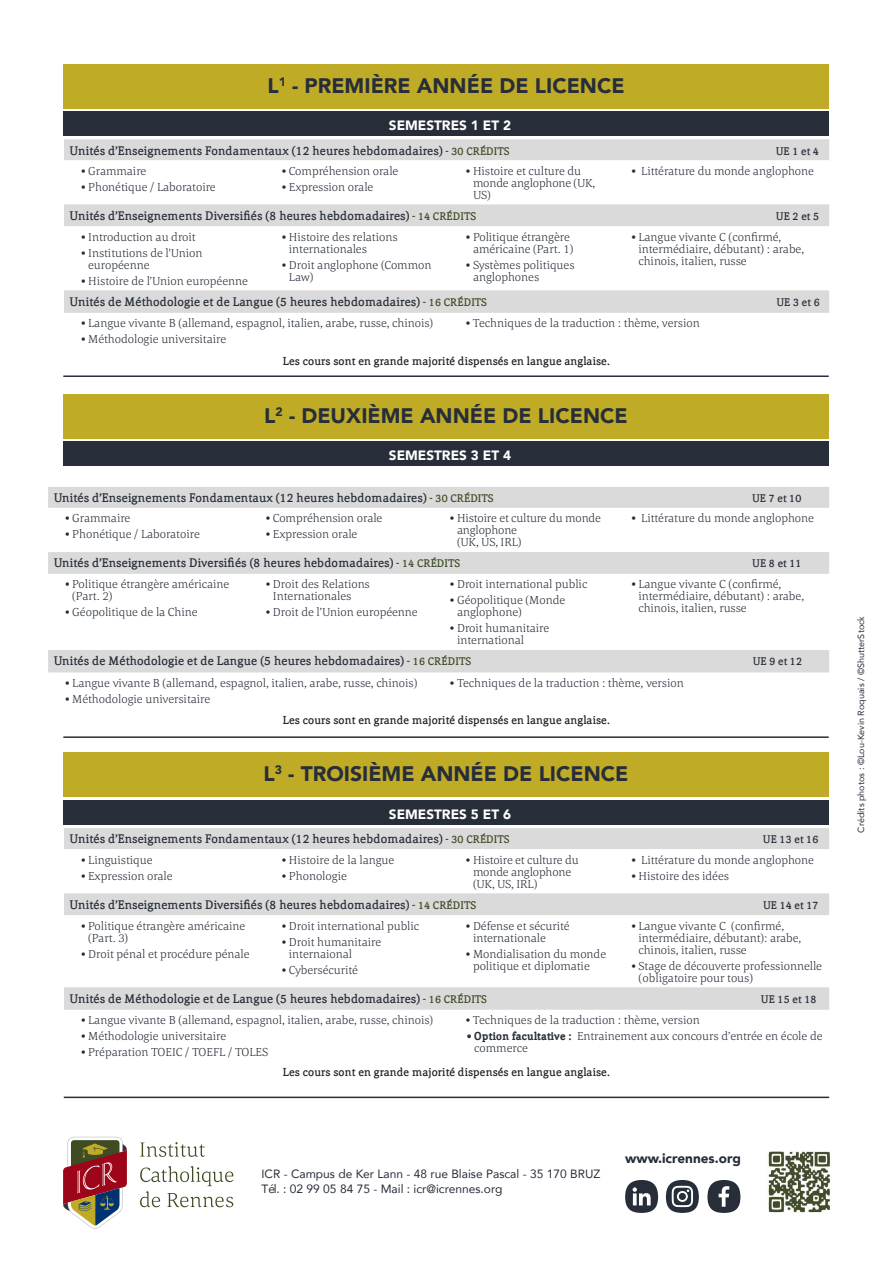
<style>
.page{position:relative;width:893px;height:1263px;background:#fff}
.page>*{position:absolute;margin:0;border:0;box-sizing:border-box;transform-origin:0 0}
.t1{font:900 21px "Avenir";color:#272e39}
.t2{font:900 13.5px "Avenir";color:#fff}
.t3{font:900 13.5px "Avenir";color:#272e39}
.t4{font:700 12.9px "Corda";color:#272e39}
.t5{font:300 12px/12px "Corda";color:#272e39}
.t6{font:700 12px "Corda";color:#231f20}
.t7{font:12px/15px "Avenir";color:#272e39}
.t8{font:700 11.55px "Corda";color:#272e39}
.t9{font:9px "Avenir";color:#272e39}
.s1{font-size:11.55px;color:#3e4c24}
.s2{font-weight:800}
</style>
<div class="page">
<img style="left:768px;top:1151px;width:62px;height:62px">
<svg style="left:140px;top:1142px;width:65px;height:15px"></svg>
<svg style="left:140px;top:1166px;width:93px;height:41px"></svg>
<svg style="left:63px;top:1137px;width:64px;height:92px"></svg>
<div style="left:666px;top:1180px;width:33px;height:33px;background:#272e39;border-radius:50%"></div>
<svg style="left:672px;top:1186px;width:21px;height:21px"></svg>
<div style="left:707px;top:1180px;width:33px;height:33px;background:#272e39;border-radius:50%"></div>
<svg style="left:719px;top:1186px;width:10px;height:21px"></svg>
<div style="left:625px;top:1180px;width:33px;height:33px;background:#272e39;border-radius:50%"></div>
<svg style="left:633px;top:1187px;width:18px;height:18px"></svg>
<div style="left:63px;top:111px;width:766px;height:25px;background:#272e39"></div>
<hr style="left:63px;top:375px;width:766px;height:2px;background:#272e39">
<div style="left:63px;top:441px;width:766px;height:25px;background:#272e39"></div>
<hr style="left:63px;top:736px;width:766px;height:2px;background:#272e39">
<div style="left:63px;top:800px;width:766px;height:25px;background:#272e39"></div>
<hr style="left:64px;top:1096px;width:765px;height:2px;background:#272e39">
<svg style="left:64px;top:139px;width:765px;height:174px"></svg>
<svg style="left:48px;top:487px;width:781px;height:185px"></svg>
<svg style="left:64px;top:828px;width:765px;height:182px"></svg>
<div style="left:63px;top:64px;width:766px;height:44px;background:#c0ab27"></div>
<div style="left:63px;top:394px;width:766px;height:45px;background:#c0ab27"></div>
<div style="left:63px;top:752px;width:766px;height:45px;background:#c0ab27"></div>
<h1 class="t1" style="left:267px;top:67px;width:359px">L<sup>1</sup> - PREMIÈRE ANNÉE DE LICENCE</h1>
<p class="t2" style="left:389px;top:114px;width:124px">SEMESTRES 1 ET 2</p>
<p class="t4" style="left:70px;top:142px;width:442px">Unités d’Enseignements Fondamentaux (12 heures hebdomadaires) <span class="s1">- 30 CRÉDITS</span></p>
<p class="t8" style="left:776px;top:143px;width:45px">UE 1 et 4</p>
<p class="t5" style="left:81px;top:164px;width:67px">• Grammaire</p>
<p class="t5" style="left:81px;top:180px;width:136px">• Phonétique / Laboratoire</p>
<p class="t5" style="left:473px;top:164px;width:124px;text-indent:-7px">• Histoire et culture du monde anglophone (UK,<br>US)</p>
<p class="t5" style="left:631px;top:164px;width:184px">• Littérature du monde anglophone</p>
<p class="t4" style="left:70px;top:207px;width:408px">Unités d’Enseignements Diversifiés (8 heures hebdomadaires) <span class="s1">- 14 CRÉDITS</span></p>
<p class="t8" style="left:776px;top:208px;width:45px">UE 2 et 5</p>
<p class="t5" style="left:81px;top:230px;width:116px">• Introduction au droit</p>
<p class="t5" style="left:88px;top:246px;width:116px;text-indent:-7px">• Institutions de l'Union européenne</p>
<p class="t5" style="left:81px;top:274px;width:169px">• Histoire de l’Union européenne</p>
<p class="t5" style="left:281px;top:164px;width:118px">• Compréhension orale</p>
<p class="t5" style="left:281px;top:180px;width:93px">• Expression orale</p>
<p class="t5" style="left:638px;top:230px;width:167px;text-indent:-7px">• Langue vivante C (confirmé, intermédiaire, débutant) : arabe, chinois, italien, russe</p>
<p class="t5" style="left:289px;top:230px;width:110px;text-indent:-7px">• Histoire des relations internationales</p>
<p class="t5" style="left:289px;top:258px;width:144px;text-indent:-7px">• Droit anglophone (Common<br>Law)</p>
<p class="t5" style="left:466px;top:230px;width:109px;text-align:right">• Politique étrangère américaine (Part. 1)</p>
<p class="t5" style="left:473px;top:258px;width:103px;text-indent:-7px">• Systèmes politiques anglophones</p>
<p class="t4" style="left:70px;top:293px;width:419px">Unités de Méthodologie et de Langue (5 heures hebdomadaires) <span class="s1">- 16 CRÉDITS</span></p>
<p class="t8" style="left:776px;top:294px;width:45px">UE 3 et 6</p>
<p class="t5" style="left:81px;top:317px;width:354px">• Langue vivante B (allemand, espagnol, italien, arabe, russe, chinois)</p>
<p class="t5" style="left:81px;top:333px;width:147px">• Méthodologie universitaire</p>
<p class="t5" style="left:466px;top:317px;width:236px">• Techniques de la traduction : thème, version</p>
<p class="t6" style="left:283px;top:353px;width:329px">Les cours sont en grande majorité dispensés en langue anglaise.</p>
<h1 class="t1" style="left:264px;top:398px;width:365px">L<sup>2</sup> - DEUXIÈME ANNÉE DE LICENCE</h1>
<p class="t2" style="left:389px;top:444px;width:124px">SEMESTRES 3 ET 4</p>
<p class="t4" style="left:54px;top:489px;width:442px">Unités d’Enseignements Fondamentaux (12 heures hebdomadaires) <span class="s1">- 30 CRÉDITS</span></p>
<p class="t8" style="left:752px;top:491px;width:51px">UE 7 et 10</p>
<p class="t5" style="left:65px;top:512px;width:67px">• Grammaire</p>
<p class="t5" style="left:65px;top:528px;width:136px">• Phonétique / Laboratoire</p>
<p class="t5" style="left:457px;top:512px;width:145px;text-indent:-7px">• Histoire et culture du monde anglophone<br>(UK, US, IRL)</p>
<p class="t5" style="left:631px;top:512px;width:184px">• Littérature du monde anglophone</p>
<p class="t4" style="left:54px;top:555px;width:408px">Unités d’Enseignements Diversifiés (8 heures hebdomadaires) <span class="s1">- 14 CRÉDITS</span></p>
<p class="t8" style="left:752px;top:556px;width:51px">UE 8 et 11</p>
<p class="t5" style="left:72px;top:578px;width:159px;text-indent:-7px">• Politique étrangère américaine (Part. 2)</p>
<p class="t5" style="left:65px;top:606px;width:134px">• Géopolitique de la Chine</p>
<p class="t5" style="left:266px;top:512px;width:118px">• Compréhension orale</p>
<p class="t5" style="left:266px;top:528px;width:93px">• Expression orale</p>
<p class="t5" style="left:638px;top:578px;width:167px;text-indent:-7px">• Langue vivante C (confirmé, intermédiaire, débutant) : arabe, chinois, italien, russe</p>
<p class="t5" style="left:273px;top:578px;width:98px;text-indent:-7px">• Droit des Relations<br>Internationales</p>
<p class="t5" style="left:266px;top:606px;width:154px">• Droit de l’Union européenne</p>
<p class="t5" style="left:450px;top:578px;width:139px">• Droit international public</p>
<p class="t5" style="left:457px;top:594px;width:110px;text-indent:-7px">• Géopolitique (Monde anglophone)</p>
<p class="t5" style="left:457px;top:622px;width:94px;text-indent:-7px">• Droit humanitaire international</p>
<p class="t4" style="left:54px;top:653px;width:419px">Unités de Méthodologie et de Langue (5 heures hebdomadaires) <span class="s1">- 16 CRÉDITS</span></p>
<p class="t8" style="left:753px;top:654px;width:51px">UE 9 et 12</p>
<p class="t5" style="left:65px;top:677px;width:354px">• Langue vivante B (allemand, espagnol, italien, arabe, russe, chinois)</p>
<p class="t5" style="left:65px;top:693px;width:147px">• Méthodologie universitaire</p>
<p class="t5" style="left:450px;top:677px;width:236px">• Techniques de la traduction : thème, version</p>
<p class="t6" style="left:283px;top:712px;width:329px">Les cours sont en grande majorité dispensés en langue anglaise.</p>
<h1 class="t1" style="left:264px;top:756px;width:366px">L<sup>3</sup> - TROISIÈME ANNÉE DE LICENCE</h1>
<p class="t2" style="left:389px;top:803px;width:124px">SEMESTRES 5 ET 6</p>
<p class="t4" style="left:70px;top:831px;width:442px">Unités d’Enseignements Fondamentaux (12 heures hebdomadaires) <span class="s1">- 30 CRÉDITS</span></p>
<p class="t8" style="left:763px;top:832px;width:57px">UE 13 et 16</p>
<p class="t5" style="left:81px;top:853px;width:73px">• Linguistique</p>
<p class="t5" style="left:81px;top:869px;width:93px">• Expression orale</p>
<p class="t5" style="left:281px;top:853px;width:114px">• Histoire de la langue</p>
<p class="t5" style="left:281px;top:869px;width:67px">• Phonologie</p>
<p class="t5" style="left:473px;top:853px;width:107px;text-indent:-7px">• Histoire et culture du monde anglophone (UK, US, IRL)</p>
<p class="t5" style="left:631px;top:853px;width:184px">• Littérature du monde anglophone</p>
<p class="t5" style="left:631px;top:869px;width:99px">• Histoire des idées</p>
<p class="t4" style="left:70px;top:896px;width:408px">Unités d’Enseignements Diversifiés (8 heures hebdomadaires) <span class="s1">- 14 CRÉDITS</span></p>
<p class="t8" style="left:763px;top:897px;width:57px">UE 14 et 17</p>
<p class="t5" style="left:88px;top:919px;width:159px;text-indent:-7px">• Politique étrangère américaine (Part. 3)</p>
<p class="t5" style="left:81px;top:947px;width:170px">• Droit pénal et procédure pénale</p>
<p class="t5" style="left:473px;top:919px;width:98px;text-indent:-7px">• Défense et sécurité internationale</p>
<p class="t5" style="left:473px;top:947px;width:135px;text-indent:-7px">• Mondialisation du monde politique et diplomatie</p>
<p class="t5" style="left:638px;top:919px;width:164px;text-indent:-7px">• Langue vivante C (confirmé, intermédiaire, débutant): arabe, chinois, italien, russe</p>
<p class="t5" style="left:638px;top:959px;width:185px;text-indent:-7px">• Stage de découverte professionnelle (obligatoire pour tous)</p>
<p class="t5" style="left:281px;top:919px;width:139px">• Droit international public</p>
<p class="t5" style="left:289px;top:935px;width:94px;text-indent:-7px">• Droit humanitaire internaional</p>
<p class="t5" style="left:281px;top:963px;width:78px">• Cybersécurité</p>
<p class="t4" style="left:70px;top:990px;width:419px">Unités de Méthodologie et de Langue (5 heures hebdomadaires) <span class="s1">- 16 CRÉDITS</span></p>
<p class="t8" style="left:761px;top:991px;width:57px">UE 15 et 18</p>
<p class="t5" style="left:81px;top:1014px;width:354px">• Langue vivante B (allemand, espagnol, italien, arabe, russe, chinois)</p>
<p class="t5" style="left:81px;top:1030px;width:147px">• Méthodologie universitaire</p>
<p class="t5" style="left:81px;top:1046px;width:189px">• Préparation TOEIC / TOEFL / TOLES</p>
<p class="t5" style="left:466px;top:1014px;width:236px">• Techniques de la traduction : thème, version</p>
<p class="t5" style="left:474px;top:1030px;width:350px;text-indent:-7px"><span class="s2">• Option facultative :</span> Entrainement aux concours d’entrée en école de commerce</p>
<p class="t6" style="left:283px;top:1064px;width:329px">Les cours sont en grande majorité dispensés en langue anglaise.</p>
<p class="t7" style="left:261px;top:1166px;width:340px">ICR - Campus de Ker Lann - 48 rue Blaise Pascal - 35 170 BRUZ<br>Tél. : 02 99 05 84 75 - Mail : icr@icrennes.org</p>
<p class="t3" style="left:625px;top:1146px;width:117px">www.icrennes.org</p>
<p class="t9" style="left:854px;top:832px;width:218px;rotate:-90deg">Crédits photos : ©Lou-Kevin Roquais / ©ShutterStock</p>
</div>
